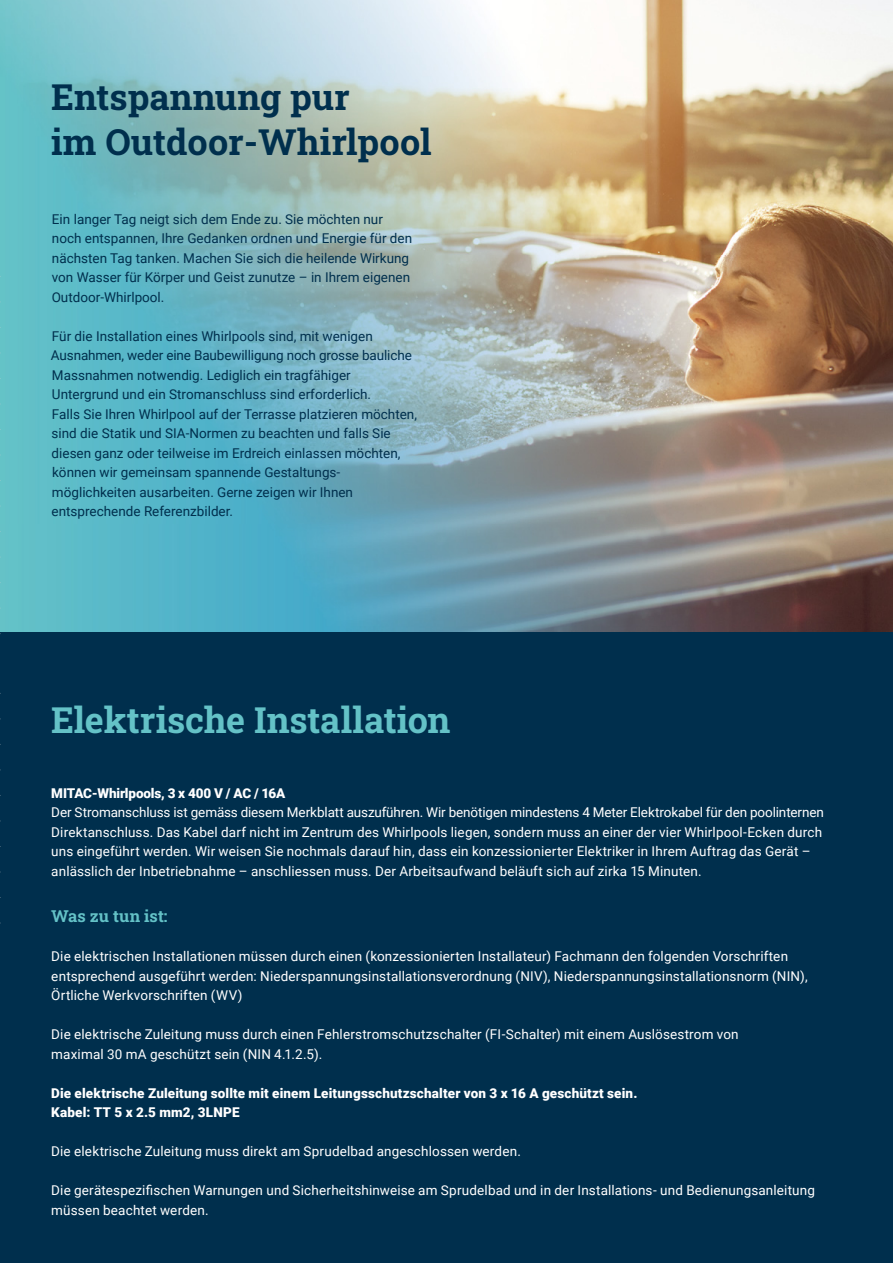
<style>
.page{position:relative;width:893px;height:1263px;background:#fff}
.page>*{position:absolute;margin:0;border:0;box-sizing:border-box;transform-origin:0 0}
.t1{font:700 36px/45px "Roboto Slab";color:#002f4d}
.t2{font:700 36px "Roboto Slab";letter-spacing:-.005em;color:#64c2c7}
.t3{font:700 16.5px "Roboto Slab";letter-spacing:.005em;color:#64c2c7}
.t4{font:13.5px/19.5px "Roboto";letter-spacing:.01em;color:#fff}
.t5{font:13.5px/19.5px "Roboto";color:#002f4d}
.t6{font:900 13.5px/19.5px "Roboto";letter-spacing:.01em;color:#fff}
.t7{font:900 13.5px "Roboto";letter-spacing:-.01em;color:#fff}
</style>
<div class="page">
<div style="left:0;top:631px;width:893px;height:632px;background:#002f4d"></div>
<img style="left:0;top:0;width:893px;height:631px">
<h1 class="t1" style="left:51px;top:74px;width:382px">Entspannung pur<br>im Outdoor-Whirlpool</h1>
<p class="t5" style="left:52px;top:209px;width:362px">Ein langer Tag neigt sich dem Ende zu. Sie möchten nur noch entspannen, Ihre Gedanken ordnen und Energie für den nächsten Tag tanken. Machen Sie sich die heilende Wirkung von Wasser für Körper und Geist zunutze – in Ihrem eigenen Outdoor-Whirlpool.</p>
<p class="t5" style="left:51px;top:326px;width:368px">Für die Installation eines Whirlpools sind, mit wenigen Ausnahmen, weder eine Baubewilligung noch grosse bauliche Massnahmen notwendig. Lediglich ein tragfähiger Untergrund und ein Stromanschluss sind erforderlich.<br>Falls Sie Ihren Whirlpool auf der Terrasse platzieren möchten, sind die Statik und SIA-Normen zu beachten und falls Sie diesen ganz oder teilweise im Erdreich einlassen möchten, können wir gemeinsam spannende Gestaltungs&shy;möglichkeiten ausarbeiten. Gerne zeigen wir Ihnen entsprechende Referenzbilder.</p>
<h1 class="t2" style="left:51px;top:695px;width:401px">Elektrische Installation</h1>
<p class="t7" style="left:51px;top:783px;width:236px">MITAC-Whirlpools, 3 x 400 V / AC / 16A</p>
<p class="t4" style="left:51px;top:802px;width:774px">Der Stromanschluss ist gemäss diesem Merkblatt auszuführen. Wir benötigen mindestens 4 Meter Elektrokabel für den poolinternen Direktanschluss. Das Kabel darf nicht im Zentrum des Whirlpools liegen, sondern muss an einer der vier Whirlpool-Ecken durch uns eingeführt werden. Wir weisen Sie nochmals darauf hin, dass ein konzessionierter Elektriker in Ihrem Auftrag das Gerät – anlässlich der Inbetriebnahme – anschliessen muss. Der Arbeitsaufwand beläuft sich auf zirka 15 Minuten.</p>
<p class="t3" style="left:51px;top:905px;width:118px">Was zu tun ist:</p>
<p class="t4" style="left:51px;top:946px;width:758px">Die elektrischen Installationen müssen durch einen (konzessionierten Installateur) Fachmann den folgenden Vorschriften entsprechend ausgeführt werden: Niederspannungsinstallationsverordnung (NIV), Niederspannungsinstallationsnorm (NIN),<br>Örtliche Werkvorschriften (WV)</p>
<p class="t4" style="left:51px;top:1024px;width:689px">Die elektrische Zuleitung muss durch einen Fehlerstromschutzschalter (FI-Schalter) mit einem Auslösestrom von maximal 30 mA geschützt sein (NIN 4.1.2.5).</p>
<p class="t6" style="left:51px;top:1082px;width:588px">Die elektrische Zuleitung sollte mit einem Leitungsschutzschalter von 3 x 16 A geschützt sein.<br>Kabel: TT 5 x 2.5 mm2, 3LNPE</p>
<p class="t4" style="left:51px;top:1141px;width:471px">Die elektrische Zuleitung muss direkt am Sprudelbad angeschlossen werden.</p>
<p class="t4" style="left:51px;top:1180px;width:765px">Die gerätespezifischen Warnungen und Sicherheitshinweise am Sprudelbad und in der Installations- und Bedienungsanleitung müssen beachtet werden.</p>
</div>
